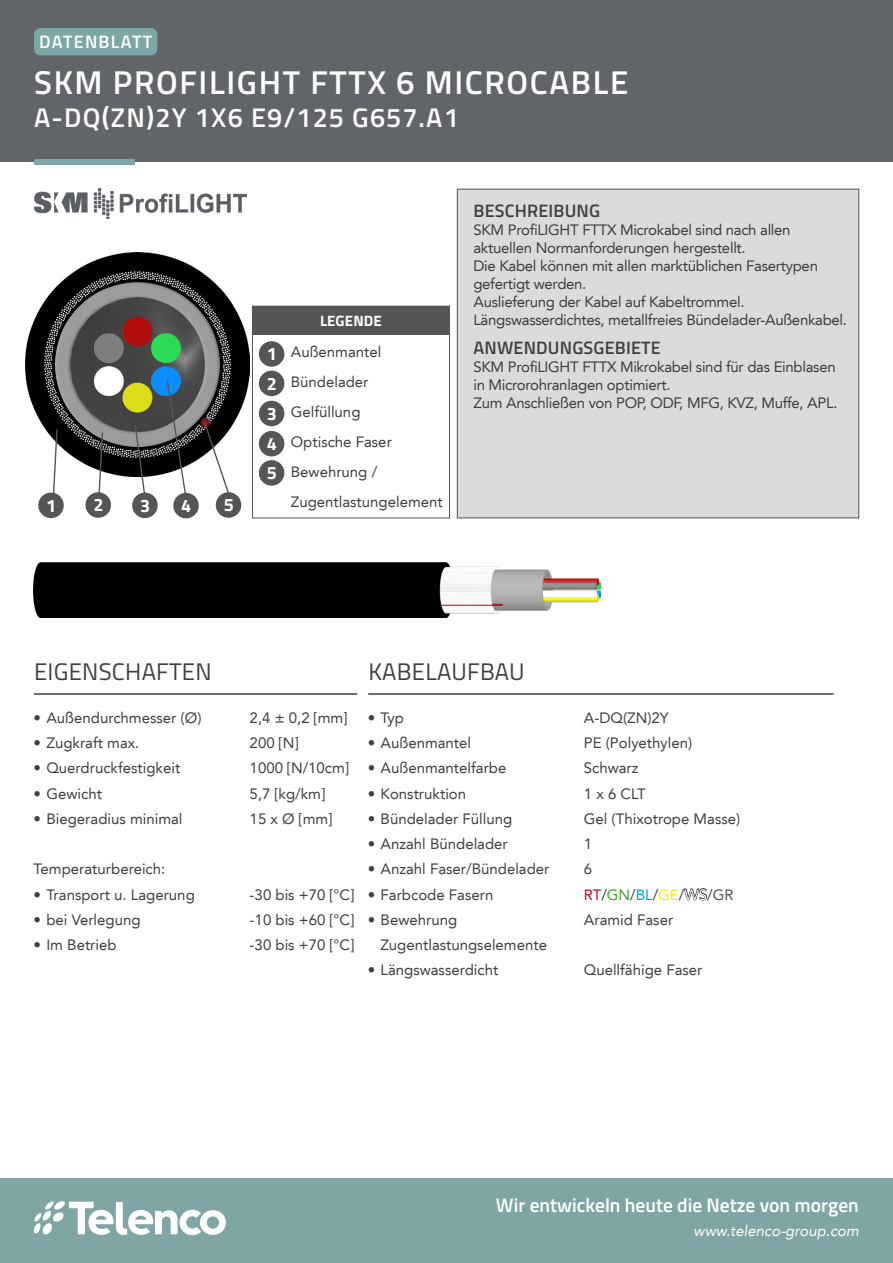
<style>
.page{position:relative;width:893px;height:1263px;background:#fff}
.page>*{position:absolute;margin:0;border:0;box-sizing:border-box;transform-origin:0 0}
.t1{font:600 33px "Titillium Web";letter-spacing:.05em;color:#fff}
.t2{font:600 27px "Titillium Web";letter-spacing:.045em;color:#fff}
.t3{font:24px "Titillium Web";letter-spacing:.01em;color:#3f403f}
.t4{font:600 19.5px "Titillium Web";color:#fff}
.t5{font:600 18px "Titillium Web";letter-spacing:.01em;color:#3f403f}
.t6{font:600 18px "Titillium Web";letter-spacing:.07em;color:#fff}
.t7{font:700 18px/29.7px "Titillium Web";color:#fff;text-align:justify}
.t8{font:15px/30px "Avenir LT";color:#3f403f}
.t9{font:15px/18px "Avenir LT";letter-spacing:-.02em;color:#3f3f3e}
.t10{font:italic 15px "Avenir LT";color:#fff}
.t11{font:700 15px "Titillium Web";letter-spacing:.01em;color:#fff}
.s1{color:#cd071e}
.s2{color:#45a12b}
.s3{color:#009ee0}
.s4{color:#ffed00}
.s5{color:#000}
.s6{color:#555653}
</style>
<div class="page">
<div style="left:0;top:0;width:893px;height:162px;background:#616569"></div>
<hr style="left:34px;top:693px;width:323px;height:2px;background:#3f403f">
<hr style="left:368px;top:693px;width:466px;height:2px;background:#3f403f">
<div style="left:457px;top:189px;width:402px;height:329px;background:#d9dbdc"></div>
<div style="left:34px;top:28px;width:123px;height:27px;background:#7da6a6;border-radius:6px"></div>
<div style="left:34px;top:159px;width:100px;height:5px;background:#7da6a6"></div>
<div style="left:0;top:1178px;width:893px;height:85px;background:#7fa6a5"></div>
<svg style="left:33px;top:1201px;width:193px;height:34px"></svg>
<img style="left:34px;top:189px;width:213px;height:30px">
<img style="left:34px;top:563px;width:567px;height:55px">
<div style="left:252px;top:306px;width:198px;height:29px;background:#555653"></div>
<div style="left:252px;top:306px;width:198px;height:212px;border:1px solid #555653"></div>
<div style="left:259px;top:341px;width:25px;height:26px;background:#555653;border-radius:50%"></div>
<div style="left:259px;top:371px;width:25px;height:25px;background:#555653;border-radius:50%"></div>
<div style="left:259px;top:401px;width:25px;height:25px;background:#555653;border-radius:50%"></div>
<div style="left:259px;top:431px;width:25px;height:25px;background:#555653;border-radius:50%"></div>
<div style="left:259px;top:460px;width:25px;height:26px;background:#555653;border-radius:50%"></div>
<img style="left:26px;top:252px;width:223px;height:224px">
<div style="left:38px;top:493px;width:26px;height:25px;background:#555653;border-radius:50%"></div>
<div style="left:85px;top:492px;width:26px;height:26px;background:#555653;border-radius:50%"></div>
<div style="left:132px;top:493px;width:26px;height:25px;background:#555653;border-radius:50%"></div>
<div style="left:173px;top:493px;width:26px;height:25px;background:#555653;border-radius:50%"></div>
<div style="left:216px;top:492px;width:25px;height:26px;background:#555653;border-radius:50%"></div>
<svg style="left:52px;top:428px;width:6px;height:67px"></svg>
<svg style="left:98px;top:431px;width:6px;height:63px"></svg>
<svg style="left:134px;top:424px;width:12px;height:72px"></svg>
<svg style="left:166px;top:380px;width:21px;height:116px"></svg>
<svg style="left:203px;top:420px;width:27px;height:75px"></svg>
<p class="t6" style="left:39px;top:28px;width:115px">DATENBLATT</p>
<h1 class="t1" style="left:34px;top:57px;width:596px">SKM PROFILIGHT FTTX 6 MICROCABLE</h1>
<h2 class="t2" style="left:34px;top:97px;width:426px">A-DQ(ZN)2Y 1X6 E9/125 G657.A1</h2>
<p class="t7" style="left:46px;top:489px;width:12px">1</p>
<p class="t7" style="left:93px;top:489px;width:12px">2</p>
<p class="t7" style="left:140px;top:489px;width:12px">3</p>
<p class="t7" style="left:181px;top:490px;width:12px">4</p>
<p class="t7" style="left:224px;top:489px;width:12px">5</p>
<p class="t7" style="left:267px;top:338px;width:12px">1<br>2<br>3<br>4<br>5</p>
<p class="t11" style="left:320px;top:309px;width:63px">LEGENDE</p>
<p class="t8" style="left:291px;top:337px;width:153px">Außenmantel<br>Bündelader<br>Gelfüllung<br>Optische Faser<br>Bewehrung /<br>Zugentlastungelement</p>
<p class="t5" style="left:473px;top:197px;width:128px">BESCHREIBUNG</p>
<p class="t9" style="left:473px;top:221px;width:375px">SKM ProfiLIGHT FTTX Microkabel sind nach allen aktuellen Normanforderungen hergestellt.<br>Die Kabel können mit allen marktüblichen Fasertypen gefertigt werden.<br>Auslieferung der Kabel auf Kabeltrommel.<br>Längswasserdichtes, metallfreies Bündelader-Außenkabel.</p>
<p class="t5" style="left:473px;top:334px;width:189px">ANWENDUNGSGEBIETE</p>
<p class="t9" style="left:473px;top:358px;width:366px">SKM ProfiLIGHT FTTX Mikrokabel sind für das Einblasen in Microrohranlagen optimiert.<br>Zum Anschließen von POP, ODF, MFG, KVZ, Muffe, APL.</p>
<h3 class="t3" style="left:34px;top:654px;width:179px">EIGENSCHAFTEN</h3>
<h3 class="t3" style="left:368px;top:654px;width:158px">KABELAUFBAU</h3>
<p class="t8" style="left:34px;top:703px;width:169px">• Außendurchmesser (Ø)</p>
<p class="t8" style="left:250px;top:703px;width:99px">2,4 ± 0,2 [mm]</p>
<p class="t8" style="left:34px;top:728px;width:107px">• Zugkraft max.</p>
<p class="t8" style="left:250px;top:728px;width:50px">200 [N]</p>
<p class="t8" style="left:34px;top:753px;width:148px">• Querdruckfestigkeit</p>
<p class="t8" style="left:250px;top:753px;width:101px">1000 [N/10cm]</p>
<p class="t8" style="left:34px;top:779px;width:70px">• Gewicht</p>
<p class="t8" style="left:250px;top:779px;width:77px">5,7 [kg/km]</p>
<p class="t8" style="left:34px;top:804px;width:150px">• Biegeradius minimal</p>
<p class="t8" style="left:250px;top:804px;width:84px">15 x Ø [mm]</p>
<p class="t8" style="left:34px;top:854px;width:133px">Temperaturbereich:</p>
<p class="t8" style="left:34px;top:880px;width:163px">• Transport u. Lagerung</p>
<p class="t8" style="left:250px;top:880px;width:106px">-30 bis +70 [°C]</p>
<p class="t8" style="left:34px;top:905px;width:108px">• bei Verlegung</p>
<p class="t8" style="left:250px;top:905px;width:106px">-10 bis +60 [°C]</p>
<p class="t8" style="left:34px;top:930px;width:85px">• Im Betrieb</p>
<p class="t8" style="left:250px;top:930px;width:106px">-30 bis +70 [°C]</p>
<p class="t8" style="left:368px;top:703px;width:38px">• Typ</p>
<p class="t8" style="left:584px;top:703px;width:87px">A-DQ(ZN)2Y</p>
<p class="t8" style="left:368px;top:728px;width:105px">• Außenmantel</p>
<p class="t8" style="left:584px;top:728px;width:110px">PE (Polyethylen)</p>
<p class="t8" style="left:368px;top:753px;width:140px">• Außenmantelfarbe</p>
<p class="t8" style="left:584px;top:753px;width:56px">Schwarz</p>
<p class="t8" style="left:368px;top:779px;width:100px">• Konstruktion</p>
<p class="t8" style="left:584px;top:779px;width:63px">1 x 6 CLT</p>
<p class="t8" style="left:368px;top:804px;width:146px">• Bündelader Füllung</p>
<p class="t8" style="left:584px;top:804px;width:158px">Gel (Thixotrope Masse)</p>
<p class="t8" style="left:368px;top:829px;width:142px">• Anzahl Bündelader</p>
<p class="t8" style="left:584px;top:829px;width:10px">1</p>
<p class="t8" style="left:368px;top:854px;width:183px">• Anzahl Faser/Bündelader</p>
<p class="t8" style="left:584px;top:854px;width:10px">6</p>
<p class="t8" style="left:368px;top:879px;width:127px">• Farbcode Fasern</p>
<p class="t8" style="left:584px;top:879px;width:151px"><span class="s1">RT</span>/<span class="s2">GN</span>/<span class="s3">BL</span>/<span class="s4">GE</span>/<span class="s5">WS</span>/<span class="s6">GR</span></p>
<p class="t8" style="left:368px;top:905px;width:91px">• Bewehrung</p>
<p class="t8" style="left:584px;top:905px;width:91px">Aramid Faser</p>
<p class="t8" style="left:380px;top:930px;width:168px">Zugentlastungselemente</p>
<p class="t8" style="left:368px;top:955px;width:132px">• Längswasserdicht</p>
<p class="t8" style="left:584px;top:955px;width:120px">Quellfähige Faser</p>
<h3 class="t4" style="left:496px;top:1191px;width:364px">Wir entwickeln heute die Netze von morgen</h3>
<p class="t10" style="left:693px;top:1222px;width:167px">www.telenco-group.com</p>
</div>
